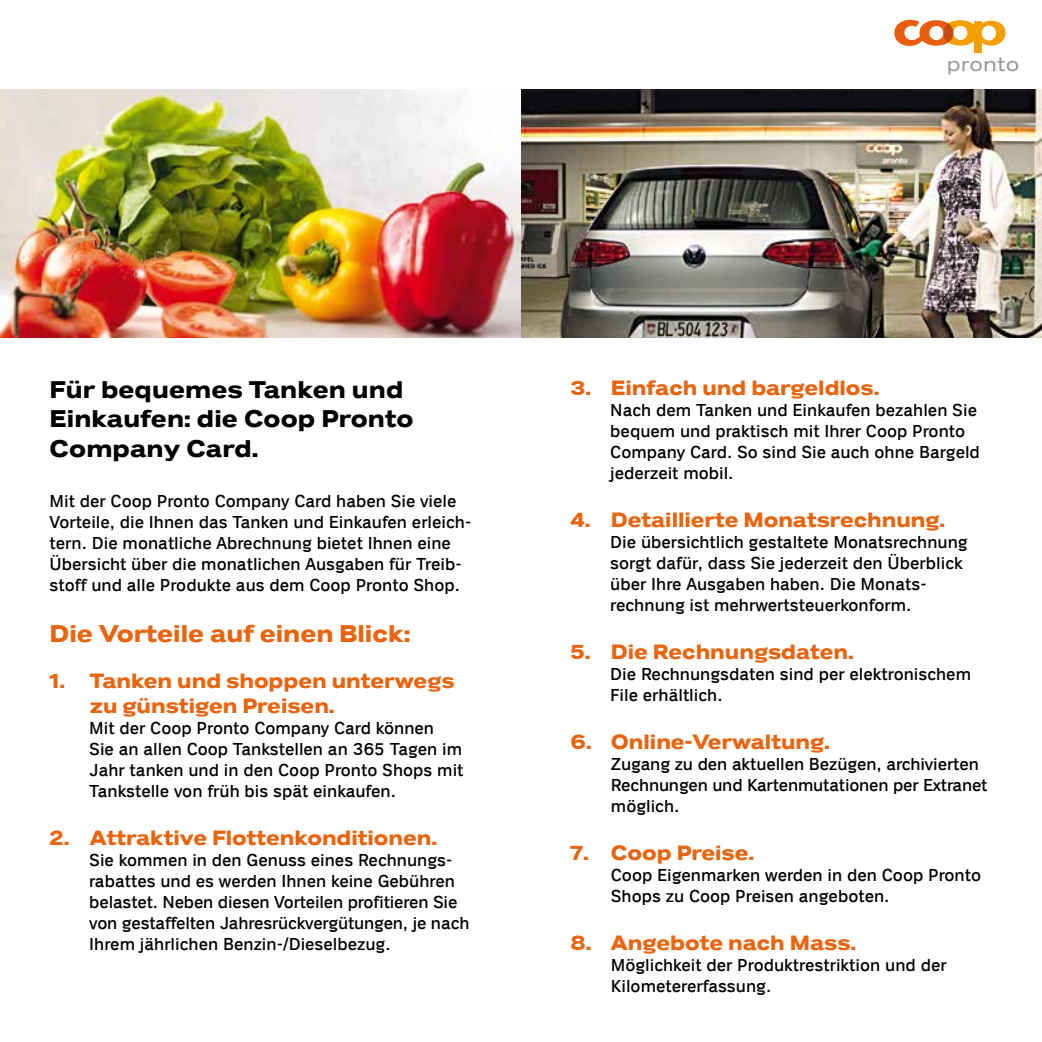
<style>
.page{position:relative;width:1042px;height:1042px;background:#fff}
.page>*{position:absolute;margin:0;border:0;box-sizing:border-box;transform-origin:0 0}
.t1{font:700 24.5px/29.4px "Coop Expanded";letter-spacing:.005em;color:#000}
.t2{font:700 24.5px "Coop Expanded";color:#ea630d}
.t3{font:700 21px/25.2px "Coop Expanded";color:#ea630d}
.t4{font:17.5px/21px "Coop";color:#000}
</style>
<div class="page">
<svg style="left:894px;top:20px;width:124px;height:54px"></svg>
<img style="left:0;top:89px;width:1042px;height:248px">
<h1 class="t1" style="left:50px;top:375px;width:365px">Für bequemes Tanken und<br>Einkaufen: die Coop Pronto<br>Company Card.</h1>
<p class="t4" style="left:50px;top:491px;width:423px">Mit der Coop Pronto Company Card haben Sie viele Vorteile, die Ihnen das Tanken und Einkaufen erleich&shy;tern. Die monatliche Abrechnung bietet Ihnen eine Übersicht über die monatlichen Ausgaben für Treib&shy;stoff und alle Produkte aus dem Coop Pronto Shop.</p>
<h1 class="t2" style="left:50px;top:619px;width:362px">Die Vorteile auf einen Blick:</h1>
<p class="t3" style="left:90px;top:668px;width:366px;text-indent:-40px">1. Tanken und shoppen unterwegs zu günstigen Preisen.</p>
<p class="t4" style="left:89px;top:718px;width:376px">Mit der Coop Pronto Company Card können<br>Sie an allen Coop Tankstellen an 365 Tagen im Jahr tanken und in den Coop Pronto Shops mit Tankstelle von früh bis spät einkaufen.</p>
<p class="t3" style="left:50px;top:825px;width:389px">2. Attraktive Flottenkonditionen.</p>
<p class="t4" style="left:89px;top:849px;width:382px">Sie kommen in den Genuss eines Rechnungs&shy;rabattes und es werden Ihnen keine Gebühren belastet. Neben diesen Vorteilen profitieren Sie von gestaffelten Jahresrückvergütungen, je nach Ihrem jährlichen Benzin-/Dieselbezug.</p>
<p class="t3" style="left:570px;top:376px;width:310px">3. Einfach und bargeldlos.</p>
<p class="t4" style="left:610px;top:400px;width:371px">Nach dem Tanken und Einkaufen bezahlen Sie bequem und praktisch mit Ihrer Coop Pronto Company Card. So sind Sie auch ohne Bargeld jederzeit mobil.</p>
<p class="t3" style="left:570px;top:508px;width:376px">4. Detaillierte Monatsrechnung.</p>
<p class="t4" style="left:610px;top:532px;width:359px">Die übersichtlich gestaltete Monatsrechnung sorgt dafür, dass Sie jederzeit den Überblick über Ihre Ausgaben haben. Die Monats&shy;rechnung ist mehrwertsteuerkonform.</p>
<p class="t3" style="left:570px;top:640px;width:285px">5. Die Rechnungsdaten.</p>
<p class="t4" style="left:610px;top:664px;width:362px">Die Rechnungsdaten sind per elektronischem<br>File erhältlich.</p>
<p class="t3" style="left:570px;top:730px;width:261px">6. Online-Verwaltung.</p>
<p class="t4" style="left:611px;top:754px;width:378px">Zugang zu den aktuellen Bezügen, archivierten<br>Rechnungen und Kartenmutationen per Extranet möglich.</p>
<p class="t3" style="left:570px;top:841px;width:185px">7. Coop Preise.</p>
<p class="t4" style="left:611px;top:865px;width:372px">Coop Eigenmarken werden in den Coop Pronto<br>Shops zu Coop Preisen angeboten.</p>
<p class="t3" style="left:570px;top:931px;width:287px">8. Angebote nach Mass.</p>
<p class="t4" style="left:611px;top:955px;width:337px">Möglichkeit der Produktrestriktion und der<br>Kilometererfassung.</p>
</div>
